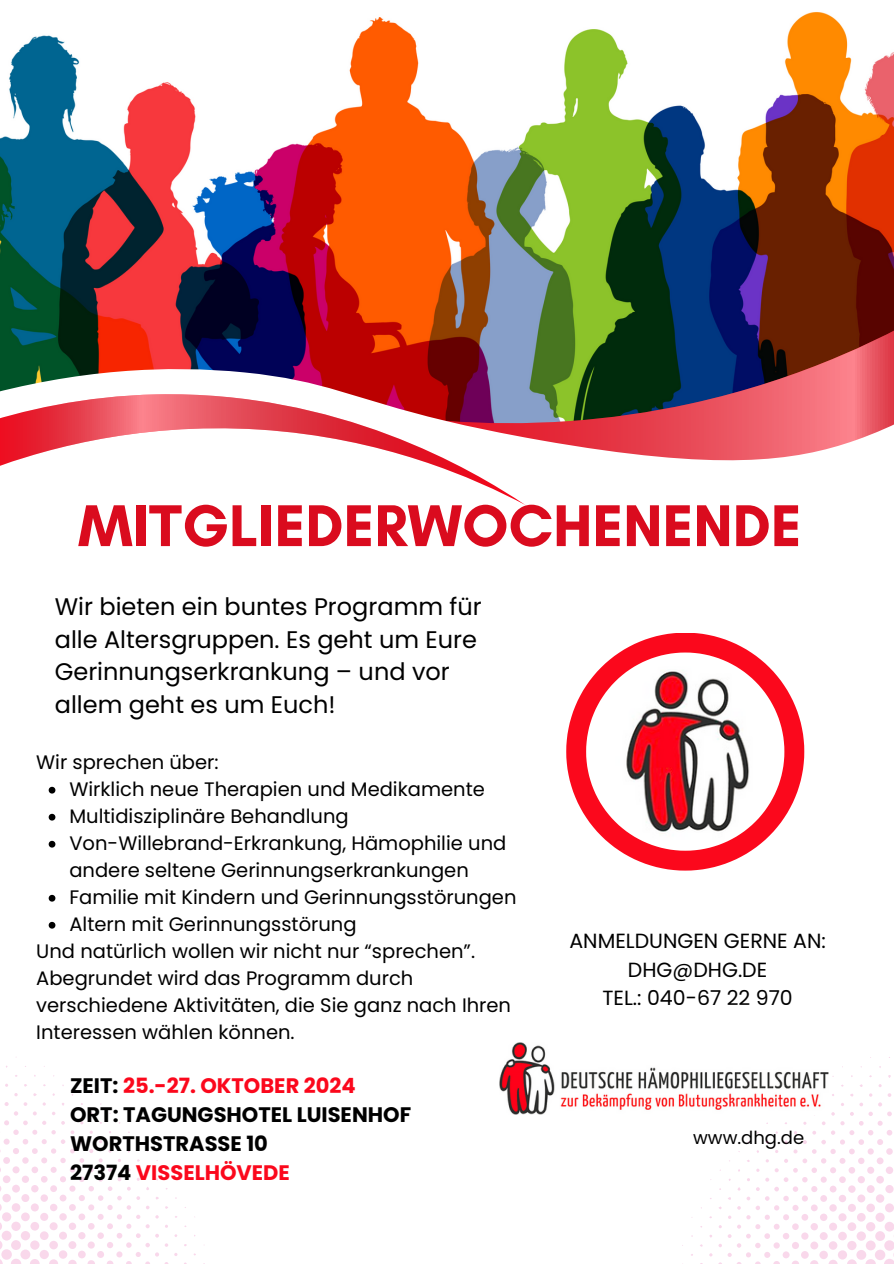
<style>
.page{position:relative;width:894px;height:1264px;background:#fff}
.page>*{position:absolute;margin:0;border:0;box-sizing:border-box;transform-origin:0 0}
.t1{font:700 60px "Glacial Indifference";color:#da0b1e}
.t2{font:24px/32.7px "Poppins";color:#000}
.t3{font:700 21px "Poppins";color:#fb081c}
.t4{font:700 21px/29.2px "Poppins";color:#000}
.t5{font:20.55px/28.5px "Poppins";color:#000;text-align:center}
.t6{font:19.5px/27px "Poppins";color:#000}
.t7{font:18px "Poppins";color:#000}
.s1{color:#000}
</style>
<div class="page">
<svg style="left:566px;top:633px;width:238px;height:237px"></svg>
<img style="left:586px;top:652px;width:198px;height:198px">
<svg style="left:0;top:1093px;width:168px;height:170px"></svg>
<svg style="left:718px;top:1102px;width:176px;height:161px"></svg>
<img style="left:0;top:12px;width:893px;height:353px">
<svg style="left:310px;top:298px;width:583px;height:67px"></svg>
<svg style="left:0;top:365px;width:893px;height:96px"></svg>
<svg style="left:0;top:390px;width:525px;height:115px"></svg>
<img style="left:499px;top:1042px;width:329px;height:72px">
<svg style="left:49px;top:786px;width:6px;height:7px"></svg>
<svg style="left:49px;top:813px;width:6px;height:7px"></svg>
<svg style="left:49px;top:840px;width:6px;height:7px"></svg>
<svg style="left:49px;top:894px;width:6px;height:7px"></svg>
<svg style="left:49px;top:921px;width:6px;height:7px"></svg>
<p class="t1" style="left:78px;top:489px;width:725px">MITGLIEDERWOCHENENDE</p>
<p class="t2" style="left:55px;top:590px;width:428px">Wir bieten ein buntes Programm für alle Altersgruppen. Es geht um Eure<br>Gerinnungserkrankung – und vor allem geht es um Euch!</p>
<p class="t6" style="left:36px;top:748px;width:184px">Wir sprechen über:</p>
<p class="t6" style="left:69px;top:775px;width:417px">Wirklich neue Therapien und Medikamente</p>
<p class="t6" style="left:69px;top:802px;width:281px">Multidisziplinäre Behandlung</p>
<p class="t6" style="left:69px;top:829px;width:438px">Von-Willebrand-Erkrankung, Hämophilie und andere seltene Gerinnungserkrankungen</p>
<p class="t6" style="left:69px;top:883px;width:448px">Familie mit Kindern und Gerinnungsstörungen</p>
<p class="t6" style="left:69px;top:910px;width:288px">Altern mit Gerinnungsstörung</p>
<p class="t6" style="left:36px;top:937px;width:476px">Und natürlich wollen wir nicht nur “sprechen”.<br>Abegrundet wird das Programm durch verschiedene Aktivitäten, die Sie ganz nach Ihren Interessen wählen können.</p>
<p class="t5" style="left:569px;top:926px;width:258px">ANMELDUNGEN GERNE AN:<br>DHG@DHG.DE</p>
<p class="t5" style="left:602px;top:983px;width:192px">TEL.: 040-67 22 970</p>
<p class="t3" style="left:70px;top:1070px;width:287px"><span class="s1">ZEIT:</span> 25.-27. OKTOBER 2024</p>
<p class="t4" style="left:70px;top:1099px;width:342px">ORT: TAGUNGSHOTEL LUISENHOF<br>WORTHSTRASSE 10</p>
<p class="t3" style="left:70px;top:1158px;width:221px"><span class="s1">27374</span> VISSELHÖVEDE</p>
<p class="t7" style="left:693px;top:1125px;width:113px">www.dhg.de</p>
</div>
